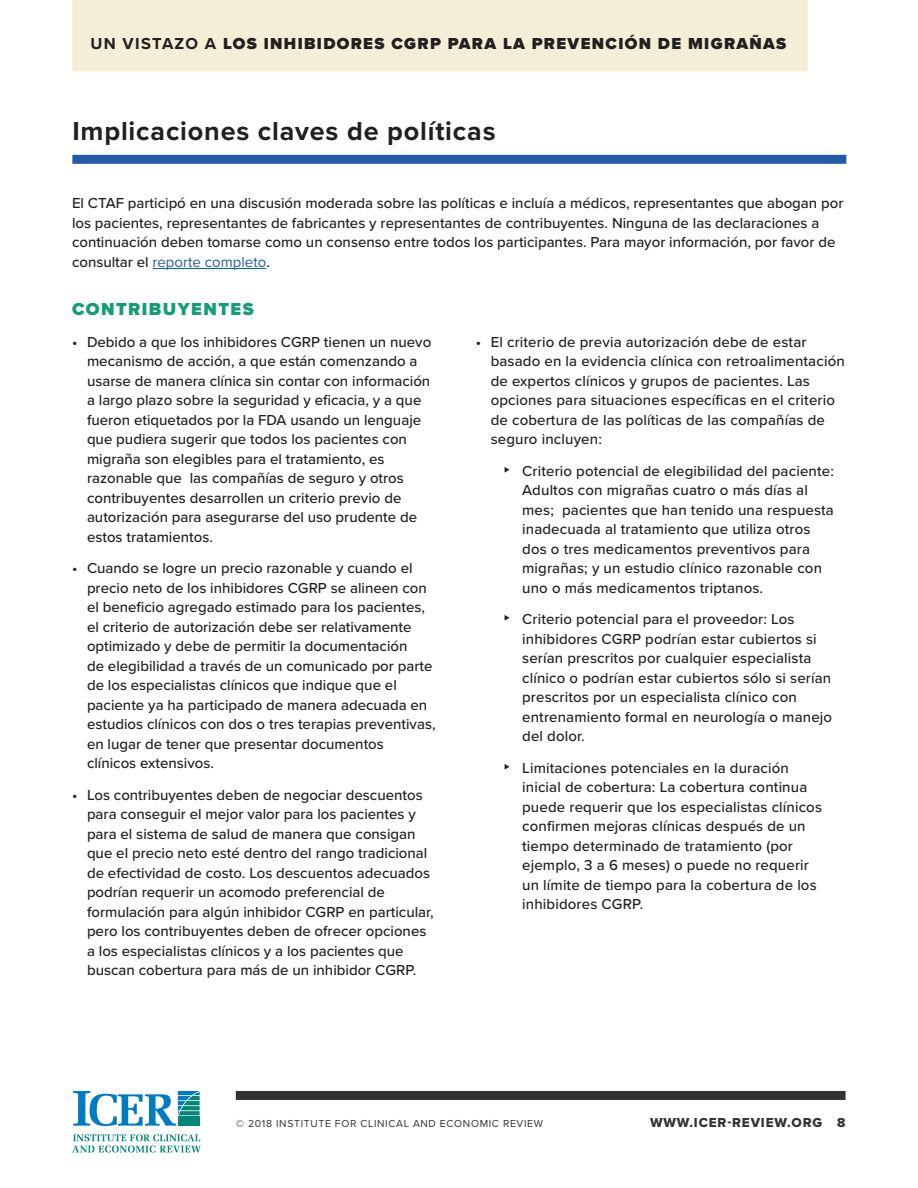
<style>
.page{position:relative;width:918px;height:1188px;background:#fff}
.page>*{position:absolute;margin:0;border:0;box-sizing:border-box;transform-origin:0 0}
.Header1{font:700 27px "Proxima Nova";letter-spacing:.03em;color:#231f20}
.header_2b{font:900 18px "Proxima Nova";letter-spacing:.08em;color:#159d78}
.t1{font:900 16.5px "Proxima Nova";letter-spacing:.08em;color:#231f20}
.Body{font:500 15px/19.5px "Proxima Nova";color:#231f20}
.t2{font:13.5px "Proxima Nova Extrabld";letter-spacing:.06em;color:#323332}
.t3{font:10.5px "Proxima Nova";letter-spacing:.06em;color:#323332}
.s1{font-weight:700}
.s2{font-weight:400;color:#245ba8}
</style>
<div class="page">
<div style="left:236px;top:1091px;width:610px;height:9px;background:#323332"></div>
<div style="left:72px;top:0;width:736px;height:72px;background:#f4eed6"></div>
<svg style="left:72px;top:1134px;width:129px;height:18px"></svg>
<svg style="left:73px;top:1091px;width:127px;height:35px"></svg>
<div style="left:72px;top:155px;width:774px;height:9px;background:#245ba8"></div>
<hr style="left:153px;top:268px;width:113px;height:1px;background:#0563c1">
<p class="t1" style="left:90px;top:34px;width:698px"><span class="s1">UN VISTAZO A</span> LOS INHIBIDORES CGRP PARA LA PREVENCIÓN DE MIGRAÑAS</p>
<p class="Header1" style="left:72px;top:115px;width:425px">Implicaciones claves de políticas</p>
<p class="Body" style="left:72px;top:194px;width:773px">El CTAF participó en una discusión moderada sobre las políticas e incluía a médicos, representantes que abogan por los pacientes, representantes de fabricantes y representantes de contribuyentes. Ninguna de las declaraciones a continuación deben tomarse como un consenso entre todos los participantes. Para mayor información, por favor de consultar el <span class="s2">reporte completo</span>.</p>
<p class="header_2b" style="left:72px;top:298px;width:183px">CONTRIBUYENTES</p>
<p class="Body" style="left:87px;top:332px;width:346px;text-indent:-15px">• Debido a que los inhibidores CGRP tienen un nuevo mecanismo de acción, a que están comenzando a usarse de manera clínica sin contar con información a largo plazo sobre la seguridad y eficacia, y a que fueron etiquetados por la FDA usando un lenguaje que pudiera sugerir que todos los pacientes con migraña son elegibles para el tratamiento, es razonable que las compañías de seguro y otros contribuyentes desarrollen un criterio previo de autorización para asegurarse del uso prudente de estos tratamientos.</p>
<p class="Body" style="left:87px;top:559px;width:350px;text-indent:-15px">• Cuando se logre un precio razonable y cuando el precio neto de los inhibidores CGRP se alineen con el beneficio agregado estimado para los pacientes, el criterio de autorización debe ser relativamente optimizado y debe de permitir la documentación<br>de elegibilidad a través de un comunicado por parte de los especialistas clínicos que indique que el paciente ya ha participado de manera adecuada en estudios clínicos con dos o tres terapias preventivas, en lugar de tener que presentar documentos clínicos extensivos.</p>
<p class="Body" style="left:87px;top:785px;width:348px;text-indent:-15px">• Los contribuyentes deben de negociar descuentos para conseguir el mejor valor para los pacientes y para el sistema de salud de manera que consigan que el precio neto esté dentro del rango tradicional de efectividad de costo. Los descuentos adecuados podrían requerir un acomodo preferencial de formulación para algún inhibidor CGRP en particular, pero los contribuyentes deben de ofrecer opciones a los especialistas clínicos y a los pacientes que buscan cobertura para más de un inhibidor CGRP.</p>
<p class="Body" style="left:491px;top:332px;width:356px;text-indent:-15px">• El criterio de previa autorización debe de estar basado en la evidencia clínica con retroalimentación de expertos clínicos y grupos de pacientes. Las opciones para situaciones específicas en el criterio de cobertura de las políticas de las compañías de seguro incluyen:</p>
<p class="Body" style="left:522px;top:461px;width:313px">Criterio potencial de elegibilidad del paciente:<br>Adultos con migrañas cuatro o más días al mes; pacientes que han tenido una respuesta inadecuada al tratamiento que utiliza otros dos o tres medicamentos preventivos para migrañas; y un estudio clínico razonable con uno o más medicamentos triptanos.</p>
<p class="Body" style="left:522px;top:610px;width:312px">Criterio potencial para el proveedor: Los inhibidores CGRP podrían estar cubiertos si serían prescritos por cualquier especialista clínico o podrían estar cubiertos sólo si serían prescritos por un especialista clínico con entrenamiento formal en neurología o manejo del dolor.</p>
<p class="Body" style="left:522px;top:758px;width:301px">Limitaciones potenciales en la duración inicial de cobertura: La cobertura continua puede requerir que los especialistas clínicos confirmen mejoras clínicas después de un tiempo determinado de tratamiento (por ejemplo, 3 a 6 meses) o puede no requerir un límite de tiempo para la cobertura de los inhibidores CGRP.</p>
<p class="t3" style="left:236px;top:1117px;width:309px">© 2018 INSTITUTE FOR CLINICAL AND ECONOMIC REVIEW</p>
<p class="t2" style="left:650px;top:1114px;width:197px">WWW.ICER-REVIEW.ORG 8</p>
</div>
